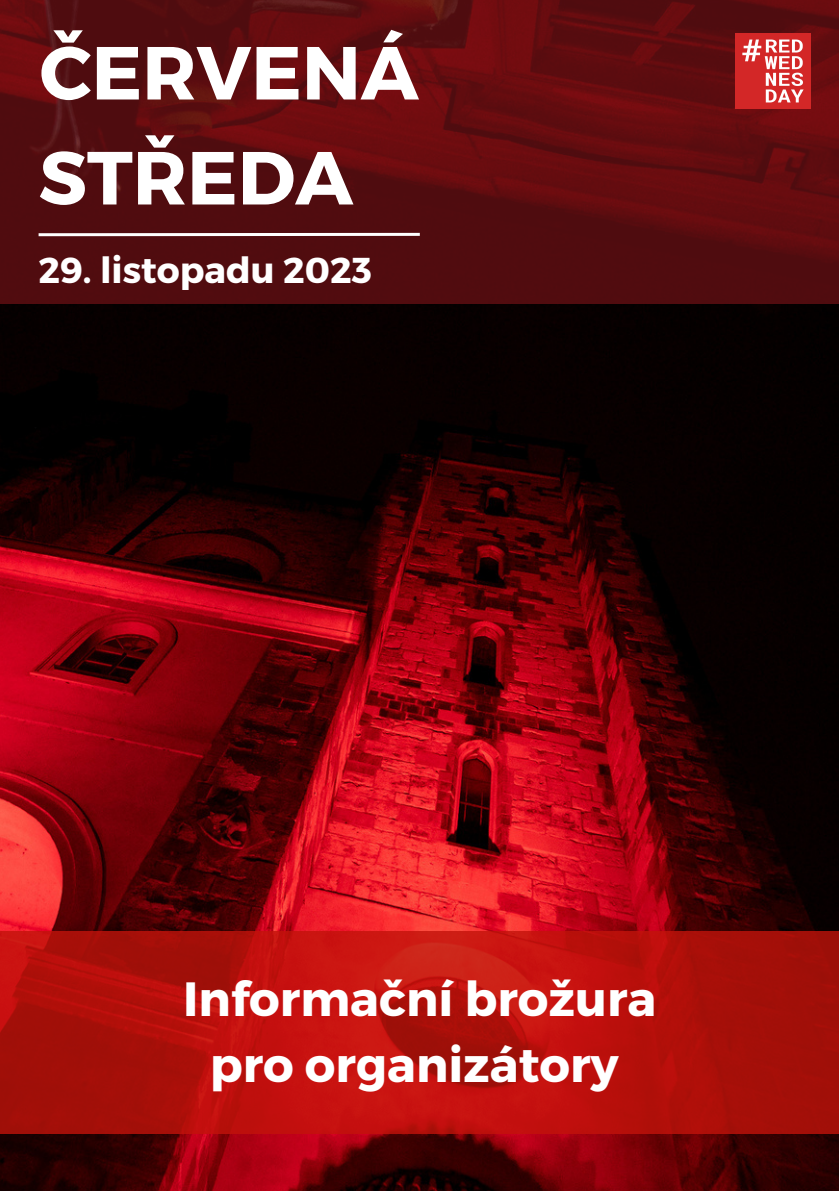
<style>
.page{position:relative;width:839px;height:1191px;background:#fff}
.page>*{position:absolute;margin:0;border:0;box-sizing:border-box;transform-origin:0 0}
.t1{font:700 75px "Montserrat";color:#fff}
.t2{font:700 48px "Montserrat";color:#fff}
.t3{font:700 36px "Montserrat";color:#fff}
</style>
<div class="page">
<img style="left:0;top:303px;width:838px;height:888px">
<svg style="left:0;top:931px;width:838px;height:203px;background:#b4100b"></svg>
<svg style="left:0;top:0;width:838px;height:303px;background:#5b0c0f"></svg>
<img style="left:735px;top:34px;width:75px;height:75px">
<hr style="left:39px;top:233px;width:381px;height:3px;background:#fff">
<p class="t1" style="left:40px;top:24px;width:380px">ČERVENÁ</p>
<p class="t1" style="left:39px;top:129px;width:316px">STŘEDA</p>
<p class="t3" style="left:39px;top:247px;width:335px">29. listopadu 2023</p>
<p class="t2" style="left:183px;top:968px;width:474px">Informační brožura</p>
<p class="t2" style="left:210px;top:1034px;width:410px">pro organizátory</p>
</div>
